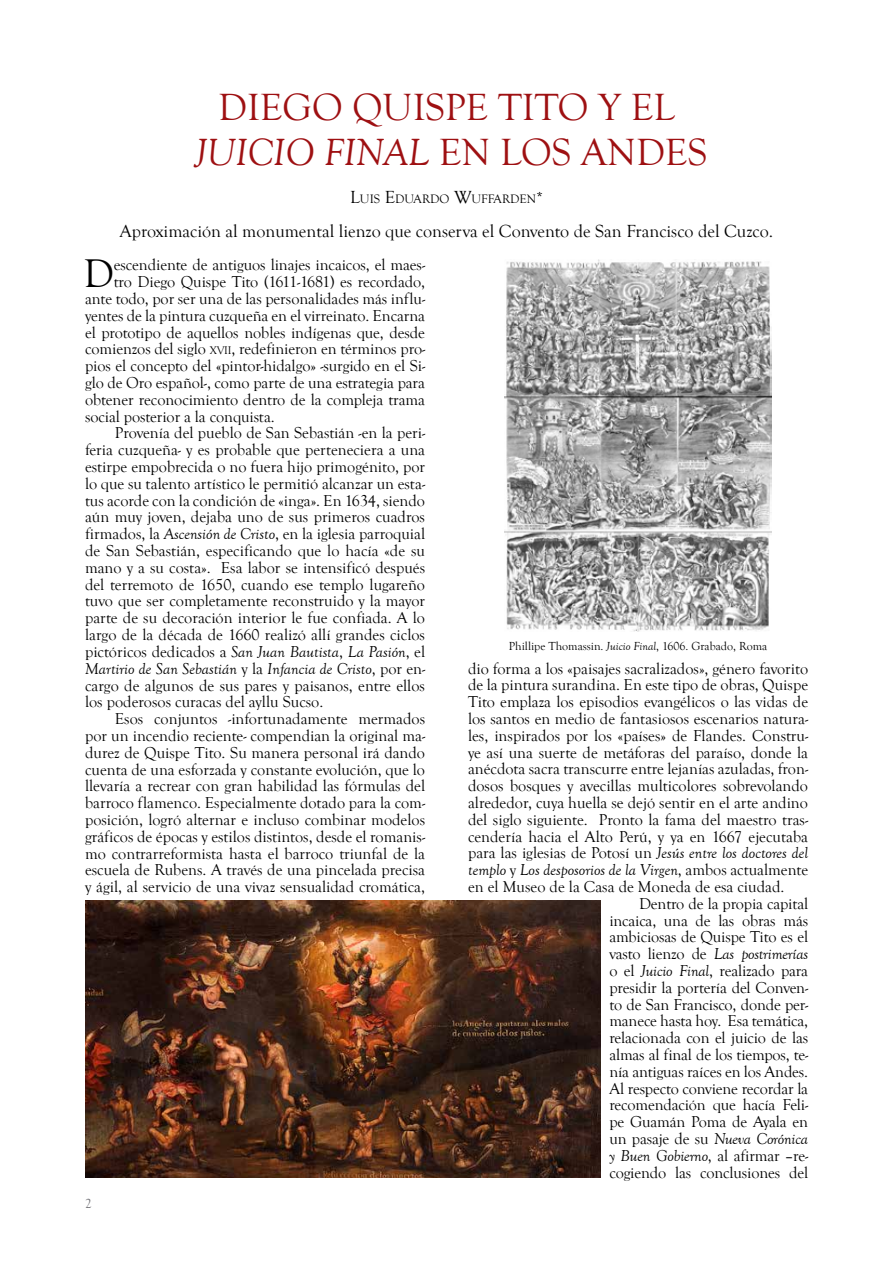
<style>
.page{position:relative;width:893px;height:1263px;background:#fff}
.page>*{position:absolute;margin:0;border:0;box-sizing:border-box;transform-origin:0 0}
.t1{font:41.1px "Goudy Old Style T";color:#000}
.t2{font:39px/45px "Goudy Old Style T";color:#9e1012;text-align:center}
.t3{font:18px "Goudy Old Style T";color:#000}
.t4{font:16.2px "Goudy Old Style T";color:#000}
.t5{font:italic 16.2px "Goudy Old Style T";color:#000}
.t6{font:13.5px "Goudy Old Style T";color:#727277}
.t7{font:12.6px "Goudy Old Style T";color:#000}
.t8{font:12px "Goudy Old Style T";color:#000}
.s1{font-style:italic}
.s2{font-size:18px}
.s3{font-size:16.5px}
.s4{font-size:11.4px}
.s5{font-style:normal}
</style>
<div class="page">
<img style="left:85px;top:901px;width:516px;height:277px">
<img style="left:505px;top:259px;width:267px;height:372px">
<h2 class="t2" style="left:195px;top:86px;width:513px">DIEGO QUISPE TITO Y EL<br><span class="s1">JUICIO FINAL</span> EN LOS ANDES</h2>
<p class="t7" style="left:350px;top:192px;width:194px"><span class="s2">L</span>UIS <span class="s2">E</span>DUARDO <span class="s2">W</span>UFFARDEN<span class="s3">*</span></p>
<p class="t3" style="left:120px;top:221px;width:655px">Aproximación al monumental lienzo que conserva el Convento de San Francisco del Cuzco.</p>
<h1 class="t1" style="left:83px;top:251px;width:32px">D</h1>
<p class="t4" style="left:114px;top:256px;width:313px">escendiente de antiguos linajes incaicos, el maes-</p>
<p class="t4" style="left:114px;top:273px;width:313px">tro Diego Quispe Tito (1611-1681) es recordado,</p>
<p class="t4" style="left:85px;top:290px;width:342px">ante todo, por ser una de las personalidades más influ-</p>
<p class="t4" style="left:85px;top:307px;width:342px">yentes de la pintura cuzqueña en el virreinato. Encarna</p>
<p class="t4" style="left:85px;top:323px;width:342px">el prototipo de aquellos nobles indígenas que, desde</p>
<p class="t4" style="left:85px;top:340px;width:342px">comienzos del siglo <span class="s4">XVII</span>, redefinieron en términos pro-</p>
<p class="t4" style="left:85px;top:357px;width:342px">pios el concepto del «pintor-hidalgo» -surgido en el Si-</p>
<p class="t4" style="left:85px;top:374px;width:341px">glo de Oro español-, como parte de una estrategia para</p>
<p class="t4" style="left:85px;top:391px;width:342px">obtener reconocimiento dentro de la compleja trama</p>
<p class="t4" style="left:85px;top:407px;width:191px">social posterior a la conquista.</p>
<p class="t4" style="left:115px;top:424px;width:312px">Provenía del pueblo de San Sebastián -en la peri-</p>
<p class="t4" style="left:85px;top:441px;width:342px">feria cuzqueña- y es probable que perteneciera a una</p>
<p class="t4" style="left:85px;top:458px;width:342px">estirpe empobrecida o no fuera hijo primogénito, por</p>
<p class="t4" style="left:85px;top:475px;width:342px">lo que su talento artístico le permitió alcanzar un esta-</p>
<p class="t4" style="left:85px;top:491px;width:342px">tus acorde con la condición de «inga». En 1634, siendo</p>
<p class="t4" style="left:85px;top:508px;width:342px">aún muy joven, dejaba uno de sus primeros cuadros</p>
<p class="t4" style="left:85px;top:525px;width:342px">firmados, la <span class="s1">Ascensión de Cristo</span>, en la iglesia parroquial</p>
<p class="t4" style="left:85px;top:542px;width:342px">de San Sebastián, especificando que lo hacía «de su</p>
<p class="t4" style="left:85px;top:559px;width:342px">mano y a su costa». Esa labor se intensificó después</p>
<p class="t4" style="left:85px;top:575px;width:342px">del terremoto de 1650, cuando ese templo lugareño</p>
<p class="t4" style="left:85px;top:592px;width:342px">tuvo que ser completamente reconstruido y la mayor</p>
<p class="t4" style="left:85px;top:609px;width:342px">parte de su decoración interior le fue confiada. A lo</p>
<p class="t4" style="left:85px;top:626px;width:342px">largo de la década de 1660 realizó allí grandes ciclos</p>
<p class="t4" style="left:85px;top:643px;width:342px">pictóricos dedicados a <span class="s1">San Juan Bautista</span>, <span class="s1">La Pasión</span>, el</p>
<p class="t5" style="left:85px;top:660px;width:342px">Martirio de San Sebastián <span class="s5">y la</span> Infancia de Cristo<span class="s5">, por en-</span></p>
<p class="t4" style="left:85px;top:676px;width:342px">cargo de algunos de sus pares y paisanos, entre ellos</p>
<p class="t4" style="left:85px;top:693px;width:240px">los poderosos curacas del ayllu Sucso.</p>
<p class="t4" style="left:115px;top:710px;width:312px">Esos conjuntos -infortunadamente mermados</p>
<p class="t4" style="left:85px;top:727px;width:342px">por un incendio reciente- compendian la original ma-</p>
<p class="t4" style="left:85px;top:743px;width:342px">durez de Quispe Tito. Su manera personal irá dando</p>
<p class="t4" style="left:85px;top:760px;width:341px">cuenta de una esforzada y constante evolución, que lo</p>
<p class="t4" style="left:85px;top:777px;width:342px">llevaría a recrear con gran habilidad las fórmulas del</p>
<p class="t4" style="left:85px;top:794px;width:342px">barroco flamenco. Especialmente dotado para la com-</p>
<p class="t4" style="left:85px;top:811px;width:342px">posición, logró alternar e incluso combinar modelos</p>
<p class="t4" style="left:85px;top:827px;width:342px">gráficos de épocas y estilos distintos, desde el romanis-</p>
<p class="t4" style="left:85px;top:844px;width:342px">mo contrarreformista hasta el barroco triunfal de la</p>
<p class="t4" style="left:85px;top:861px;width:342px">escuela de Rubens. A través de una pincelada precisa</p>
<p class="t4" style="left:85px;top:878px;width:342px">y ágil, al servicio de una vivaz sensualidad cromática,</p>
<p class="t6" style="left:85px;top:1196px;width:8px">2</p>
<p class="t8" style="left:509px;top:639px;width:260px">Phillipe Thomassin. <span class="s1">Juicio Final</span>, 1606. Grabado, Roma</p>
<p class="t4" style="left:468px;top:659px;width:342px">dio forma a los «paisajes sacralizados», género favorito</p>
<p class="t4" style="left:468px;top:676px;width:342px">de la pintura surandina. En este tipo de obras, Quispe</p>
<p class="t4" style="left:468px;top:693px;width:342px">Tito emplaza los episodios evangélicos o las vidas de</p>
<p class="t4" style="left:468px;top:710px;width:342px">los santos en medio de fantasiosos escenarios natura-</p>
<p class="t4" style="left:468px;top:727px;width:342px">les, inspirados por los «países» de Flandes. Constru-</p>
<p class="t4" style="left:468px;top:743px;width:342px">ye así una suerte de metáforas del paraíso, donde la</p>
<p class="t4" style="left:468px;top:760px;width:342px">anécdota sacra transcurre entre lejanías azuladas, fron-</p>
<p class="t4" style="left:468px;top:777px;width:342px">dosos bosques y avecillas multicolores sobrevolando</p>
<p class="t4" style="left:468px;top:794px;width:341px">alrededor, cuya huella se dejó sentir en el arte andino</p>
<p class="t4" style="left:468px;top:811px;width:342px">del siglo siguiente. Pronto la fama del maestro tras-</p>
<p class="t4" style="left:468px;top:827px;width:342px">cendería hacia el Alto Perú, y ya en 1667 ejecutaba</p>
<p class="t4" style="left:468px;top:844px;width:342px">para las iglesias de Potosí un <span class="s1">Jesús entre los doctores del</span></p>
<p class="t5" style="left:468px;top:861px;width:342px">templo <span class="s5">y</span> Los desposorios de la Virgen<span class="s5">, ambos actualmente</span></p>
<p class="t4" style="left:468px;top:878px;width:318px">en el Museo de la Casa de Moneda de esa ciudad.</p>
<p class="t4" style="left:639px;top:895px;width:171px">Dentro de la propia capital</p>
<p class="t4" style="left:609px;top:911px;width:200px">incaica, una de las obras más</p>
<p class="t4" style="left:609px;top:928px;width:200px">ambiciosas de Quispe Tito es el</p>
<p class="t5" style="left:609px;top:945px;width:200px"><span class="s5">vasto lienzo de</span> Las postrimerías</p>
<p class="t4" style="left:609px;top:962px;width:200px">o el <span class="s1">Juicio Final</span>, realizado para</p>
<p class="t4" style="left:609px;top:979px;width:200px">presidir la portería del Conven-</p>
<p class="t4" style="left:609px;top:995px;width:200px">to de San Francisco, donde per-</p>
<p class="t4" style="left:609px;top:1012px;width:200px">manece hasta hoy. Esa temática,</p>
<p class="t4" style="left:609px;top:1029px;width:200px">relacionada con el juicio de las</p>
<p class="t4" style="left:609px;top:1046px;width:200px">almas al final de los tiempos, te-</p>
<p class="t4" style="left:609px;top:1063px;width:200px">nía antiguas raíces en los Andes.</p>
<p class="t4" style="left:609px;top:1079px;width:200px">Al respecto conviene recordar la</p>
<p class="t4" style="left:609px;top:1096px;width:200px">recomendación que hacía Feli-</p>
<p class="t4" style="left:609px;top:1113px;width:200px">pe Guamán Poma de Ayala en</p>
<p class="t5" style="left:609px;top:1130px;width:200px"><span class="s5">un pasaje de su</span> Nueva Corónica</p>
<p class="t4" style="left:609px;top:1147px;width:200px"><span class="s1">y Buen Gobierno</span>, al afirmar –re-</p>
<p class="t4" style="left:609px;top:1163px;width:200px">cogiendo las conclusiones del</p>
</div>
